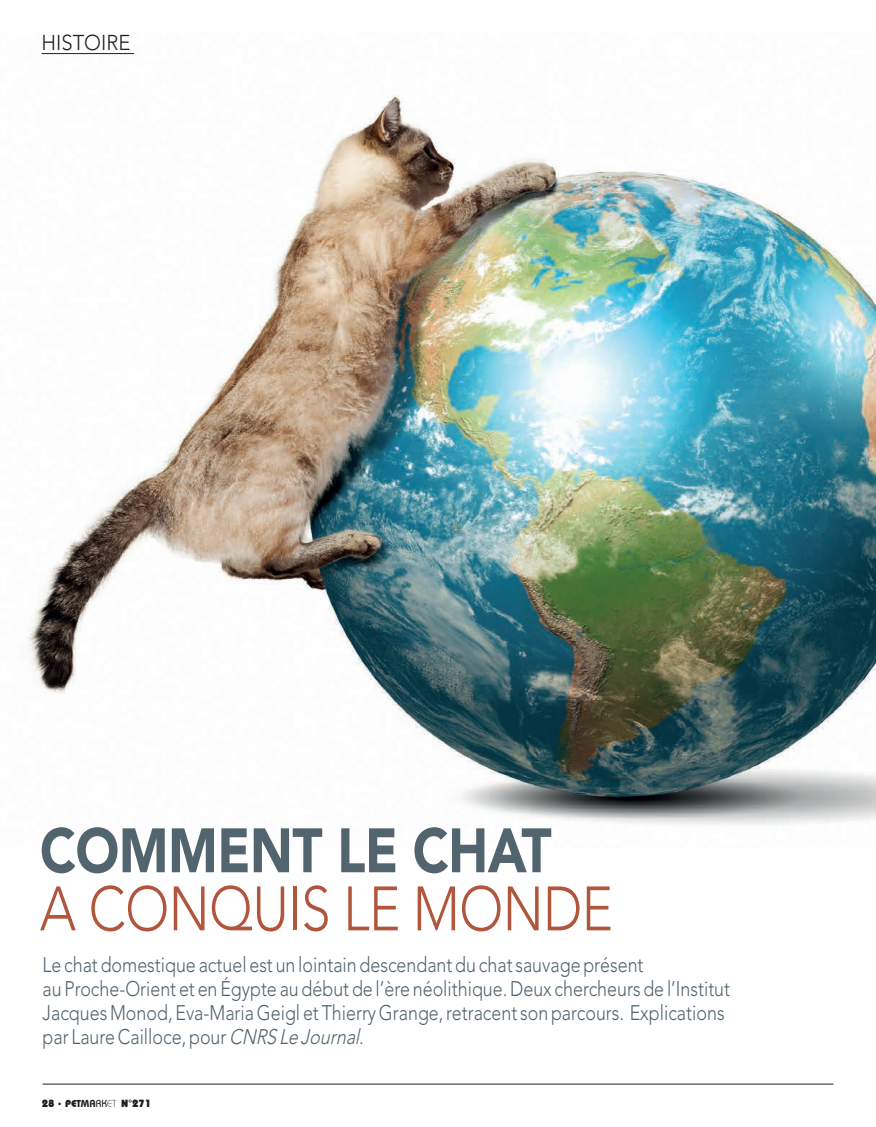
<style>
.page{position:relative;width:876px;height:1127px;background:#fff}
.page>*{position:absolute;margin:0;border:0;box-sizing:border-box;transform-origin:0 0}
.t1{font:300 61.95px "Avenir";letter-spacing:-.01em;color:#b1553d;scale:.85 1}
.t2{font:900 61.95px "Avenir";letter-spacing:-.01em;color:#52646e;scale:.85 1}
.t3{font:300 21.3px "Avenir";color:#231f20;scale:.95 1}
.t4{font:300 21px/24px "Avenir";color:#52646e;scale:.85 1}
.t5{font:800 10.5px "Bauhaus";color:#231f20}
.s1{font-style:italic}
.s2{font-size:10.05px}
.s3{font-weight:700;font-size:10.05px}
.s4{font-weight:600;font-size:10.05px}
.s5{font-weight:500;font-size:10.05px}
.s6{font-weight:300;font-size:10.05px}
</style>
<div class="page">
<img style="left:28px;top:53px;width:848px;height:772px">
<hr style="left:43px;top:1084px;width:790px;height:1px;background:#231f20">
<hr style="left:42px;top:53px;width:92px;height:1px;background:#231f20">
<p class="t3" style="left:42px;top:30px;width:95px">HISTOIRE</p>
<h1 class="t2" style="left:40px;top:813px;width:603px">COMMENT LE CHAT</h1>
<h1 class="t1" style="left:40px;top:872px;width:676px">A CONQUIS LE MONDE</h1>
<p class="t4" style="left:43px;top:952px;width:810px">Le chat domestique actuel est un lointain descendant du chat sauvage présent<br>au Proche-Orient et en Égypte au début de l’ère néolithique. Deux chercheurs de l’Institut Jacques Monod, Eva-Maria Geigl et Thierry Grange, retracent son parcours. Explications par Laure Cailloce, pour <span class="s1">CNRS Le Journal</span>.</p>
<p class="t5" style="left:42px;top:1097px;width:111px">28 . <span class="s2">PE</span><span class="s3">T</span><span class="s4">MA</span><span class="s5">RK</span><span class="s6">ET</span> N°271</p>
</div>
